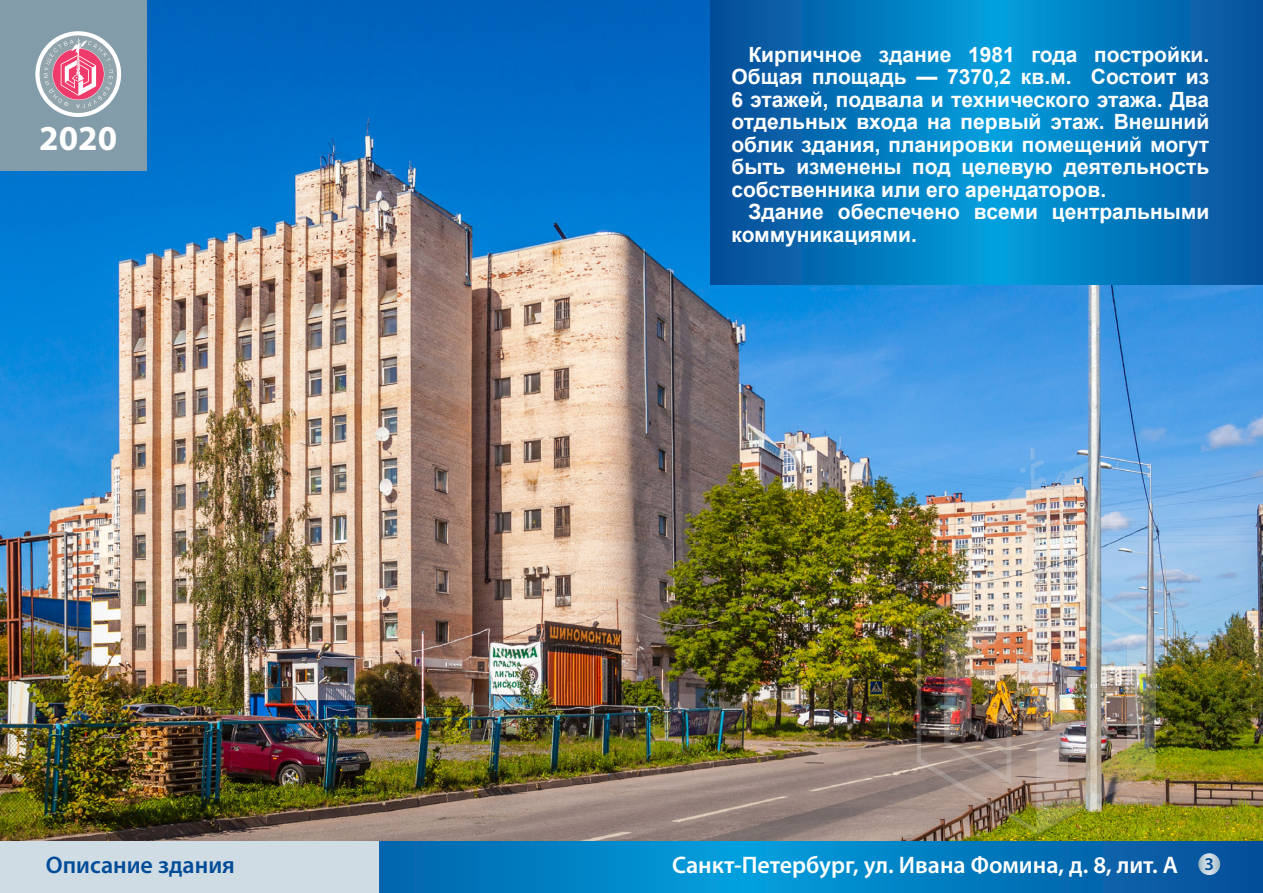
<style>
.page{position:relative;width:1263px;height:893px;background:#fff}
.page>*{position:absolute;margin:0;border:0;box-sizing:border-box;transform-origin:0 0}
.t1{font:700 35.1px "Myriad Pro";color:#fff}
.t2{font:600 24px "Myriad Pro";color:#fff}
.t3{font:600 24px "Myriad Pro";color:#014c98}
.t4{font:700 21px/22.5px "Arial";color:#fff;text-align:justify}
.text_basic{font:600 18px "Myriad Pro";color:#014c98}
</style>
<div class="page">
<div style="left:0;top:0;width:147px;height:170px;background:#839ca9"></div>
<img style="left:4px;top:1px;width:1254px;height:892px">
<p class="t1" style="left:39px;top:115px;width:79px">2020</p>
<p class="t4" style="left:731px;top:43px;width:479px;text-indent:17px">Кирпичное здание 1981 года постройки.<br>Общая площадь — 7370,2 кв.м. Состоит из 6 этажей, подвала и технического этажа. Два отдельных входа на первый этаж. Внешний облик здания, планировки помещений могут быть изменены под целевую деятельность собственника или его арендаторов.</p>
<p class="t4" style="left:731px;top:201px;width:479px;text-indent:17px">Здание обеспечено всеми центральными коммуникациями.</p>
<p class="t3" style="left:46px;top:849px;width:190px">Описание здания</p>
<p class="t2" style="left:672px;top:849px;width:507px">Санкт-Петербург, ул. Ивана Фомина, д. 8, лит. А</p>
<p class="text_basic" style="left:1204px;top:852px;width:11px">3</p>
</div>
